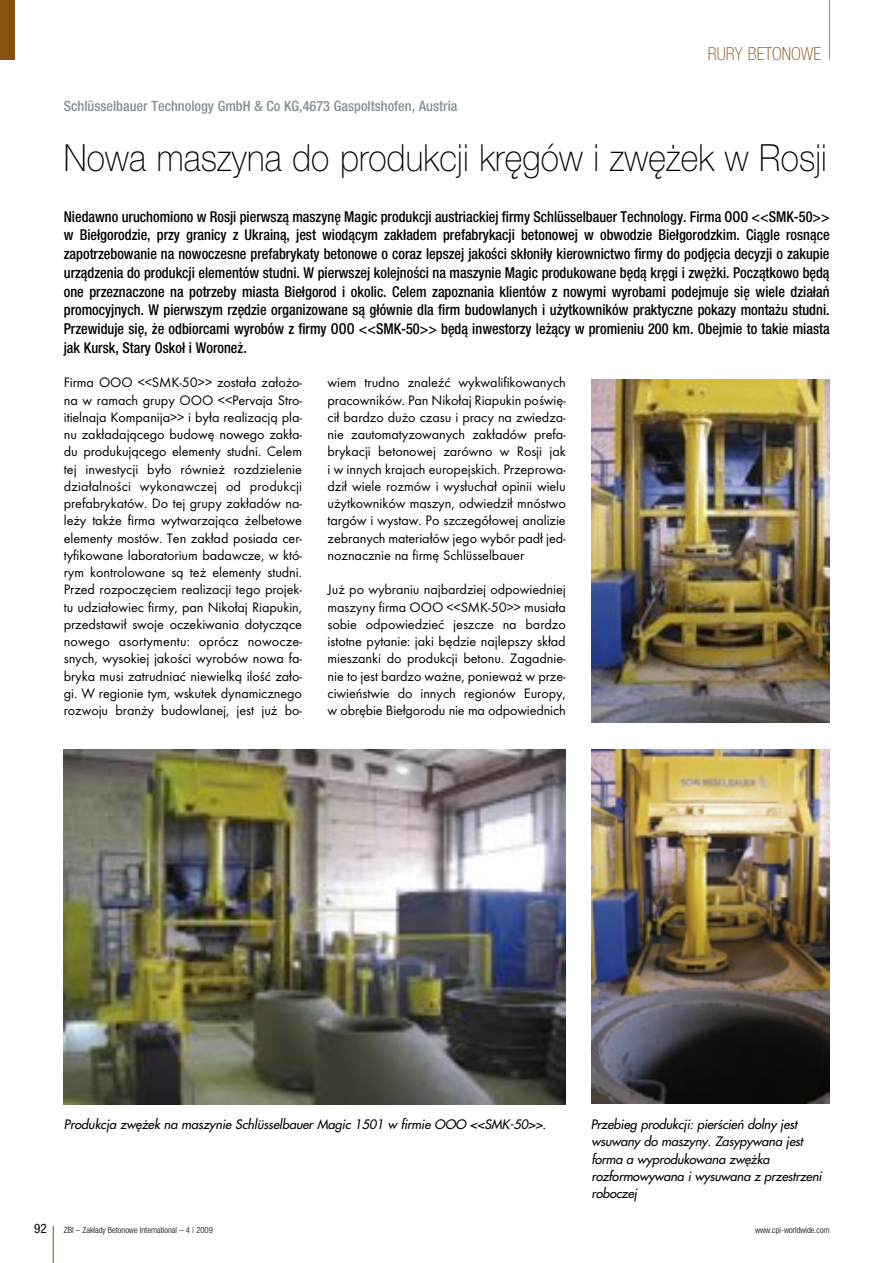
<style>
.page{position:relative;width:893px;height:1263px;background:#fff}
.page>*{position:absolute;margin:0;border:0;box-sizing:border-box;transform-origin:0 0}
.t1{font:100 37.5px "Helvetica Neue";letter-spacing:.005em;color:#000;scale:.9 1}
.t2{font:18px "Helvetica Neue Thin Cond";color:#845111}
.t3{font:15px/18.8px "Helvetica Neue Medium Cond";color:#000;text-align:justify;scale:.95 1}
.t4{font:14.25px/17.2px "Futura TCE";letter-spacing:-.005em;color:#000;text-align:justify}
.t5{font:14.25px "Helvetica Neue Medium Cond";color:#859094}
.t6{font:13.05px "Helvetica Neue Condensed";color:#000}
.t7{font:italic 12.75px/17.2px "Futura";letter-spacing:-.01em;color:#000}
.t8{font:8.55px "Helvetica Neue Light Cond";color:#000}
</style>
<div class="page">
<hr style="left:53px;top:1226px;width:1px;height:37px;background:#845111">
<hr style="left:829px;top:0;width:1px;height:60px;background:#859094">
<div style="left:0;top:0;width:15px;height:60px;background:#845111"></div>
<img style="left:64px;top:750px;width:502px;height:354px">
<img style="left:591px;top:380px;width:238px;height:343px">
<img style="left:591px;top:750px;width:238px;height:353px">
<p class="t5" style="left:64px;top:98px;width:395px">Schlüsselbauer Technology GmbH &amp; Co KG,4673 Gaspoltshofen, Austria</p>
<p class="t2" style="left:708px;top:42px;width:115px">RURY BETONOWE</p>
<h1 class="t1" style="left:64px;top:136px;width:849px">Nowa maszyna do produkcji kręgów i zwężek w Rosji</h1>
<p class="t3" style="left:64px;top:207px;width:807px">Niedawno uruchomiono w Rosji pierwszą maszynę Magic produkcji austriackiej firmy Schlüsselbauer Technology. Firma OOO &lt;&lt;SMK-50&gt;&gt; w Biełgorodzie, przy granicy z Ukrainą, jest wiodącym zakładem prefabrykacji betonowej w obwodzie Biełgorodzkim. Ciągle rosnące zapotrzebowanie na nowoczesne prefabrykaty betonowe o coraz lepszej jakości skłoniły kierownictwo firmy do podjęcia decyzji o zakupie urządzenia do produkcji elementów studni. W pierwszej kolejności na maszynie Magic produkowane będą kręgi i zwężki. Początkowo będą one przeznaczone na potrzeby miasta Biełgorod i okolic. Celem zapoznania klientów z nowymi wyrobami podejmuje się wiele działań promocyjnych. W pierwszym rzędzie organizowane są głównie dla firm budowlanych i użytkowników praktyczne pokazy montażu studni.<br>Przewiduje się, że odbiorcami wyrobów z firmy OOO &lt;&lt;SMK-50&gt;&gt; będą inwestorzy leżący w promieniu 200 km. Obejmie to takie miasta jak Kursk, Stary Oskoł i Woroneż.</p>
<p class="t4" style="left:64px;top:374px;width:240px">Firma OOO &lt;&lt;SMK-50&gt;&gt; została założo&shy;na w ramach grupy OOO &lt;&lt;Pervaja Stro&shy;itielnaja Kompanija&gt;&gt; i była realizacją pla - nu zakładającego budowę nowego zakła&shy;du produkującego elementy studni. Celem tej inwestycji było również rozdzielenie działalności wykonawczej od produkcji pre fabrykatów. Do tej grupy zakładów na - leży także firma wytwarzająca żelbetowe elementy mostów. Ten zakład posiada cer&shy;tyfikowane laboratorium badawcze, w któ&shy;rym kontrolowane są też elementy studni.<br>Przed rozpoczęciem realizacji tego projek&shy;tu udziałowiec firmy, pan Nikołaj Riapukin, przedstawił swoje oczekiwania dotyczące nowego asortymentu: oprócz nowocze&shy;snych, wysokiej jakości wyrobów nowa fa - bryka musi zatrudniać niewielką ilość zało&shy;gi. W regionie tym, wskutek dynamicznego rozwoju branży budowlanej, jest już bo -</p>
<p class="t4" style="left:327px;top:374px;width:240px">wiem trudno znaleźć wykwalifikowanych pra cowników. Pan Nikołaj Riapukin poświę&shy;cił bardzo dużo czasu i pracy na zwiedza&shy;nie zautomatyzowanych zakładów prefa&shy;brykacji betonowej zarówno w Rosji jak i w innych krajach europejskich. Przeprowa&shy;dził wiele rozmów i wysłuchał opinii wielu użytkowników maszyn, odwiedził mnóstwo targów i wystaw. Po szczegółowej analizie zebranych materiałów jego wybór padł jed&shy;noznacznie na firmę Schlüsselbauer</p>
<p class="t4" style="left:327px;top:581px;width:240px">Już po wybraniu najbardziej odpowiedniej maszyny firma OOO &lt;&lt;SMK-50&gt;&gt; musiała sobie odpowiedzieć jeszcze na bardzo istotne pytanie: jaki będzie najlepszy skład mieszanki do produkcji betonu. Zagadnie&shy;nie to jest bardzo ważne, ponieważ w prze&shy;ciwieństwie do innych regionów Europy, w obrębie Biełgorodu nie ma odpowiednich</p>
<p class="t7" style="left:64px;top:1116px;width:484px">Produkcja zwężek na maszynie Schlüsselbauer Magic 1501 w firmie OOO &lt;&lt;SMK-50&gt;&gt;.</p>
<p class="t7" style="left:590px;top:1116px;width:232px">Przebieg produkcji: pierścień dolny jest wsuwany do maszyny. Zasypywana jest forma a wyprodukowana zwężka rozformowywana i wysuwana z przestrzeni roboczej</p>
<p class="t6" style="left:34px;top:1220px;width:14px">92</p>
<p class="t8" style="left:64px;top:1224px;width:150px">ZBI – Zakłady Betonowe International – 4 | 2009</p>
<p class="t8" style="left:755px;top:1224px;width:76px">www.cpi-worldwide.com</p>
</div>
